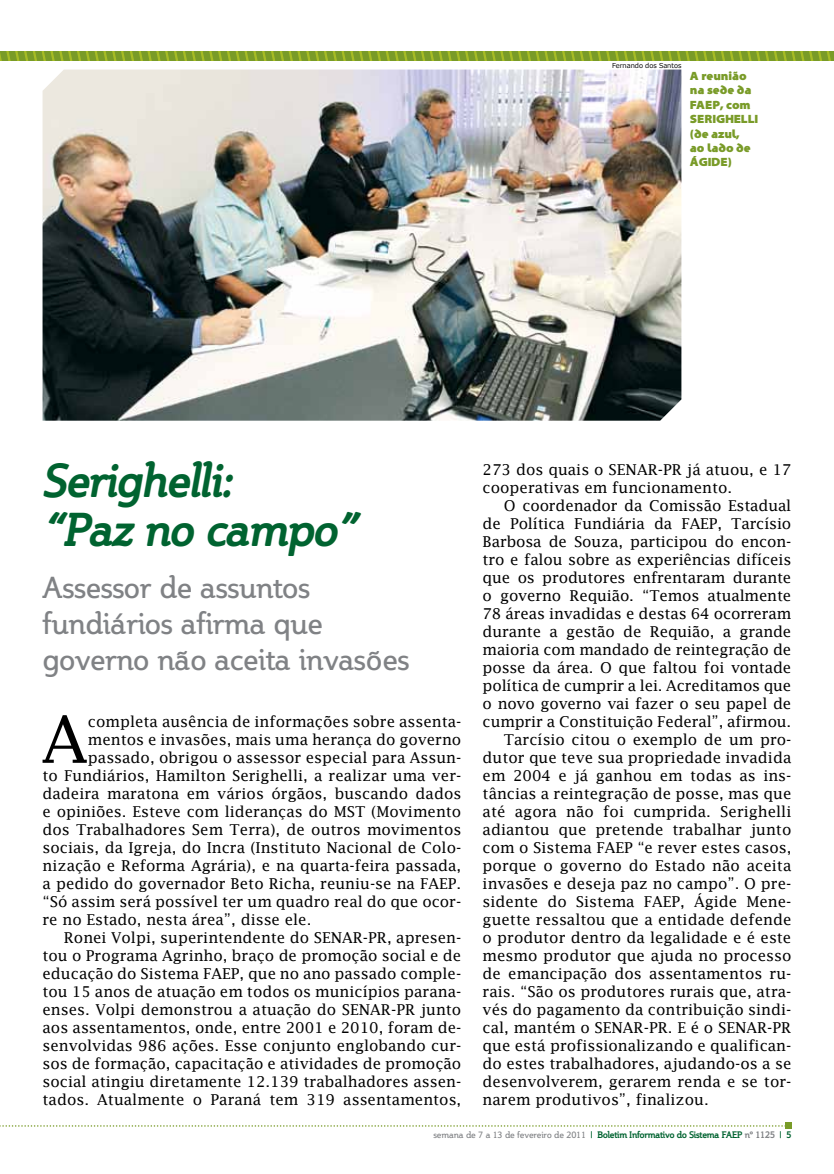
<style>
.page{position:relative;width:834px;height:1174px;background:#fff}
.page>*{position:absolute;margin:0;border:0;box-sizing:border-box;transform-origin:0 0}
.t1{font:64.8px "Lucida Fax";color:#000}
.t2{font:italic 700 45px/49.5px "Steinem";color:#006330}
.t3{font:30px/36px "Steinem";color:#808285}
.t4{font:15px/18px "Lucida Fax";color:#000}
.t5{font:900 12px/14.4px "Santana";color:#799b28}
.t6{font:700 9px "Steinem";color:#006330}
.t7{font:6.75px "Meiryo";color:#000}
.s1{font-weight:400;color:#808285}
.s2{color:#808285}
</style>
<div class="page">
<svg style="left:0;top:1123px;width:791px;height:6px"></svg>
<svg style="left:0;top:52px;width:833px;height:9px;background:#84a327"></svg>
<img style="left:43px;top:70px;width:638px;height:351px">
<p class="t7" style="left:612px;top:60px;width:71px">Fernando dos Santos</p>
<p class="t5" style="left:689px;top:69px;width:70px">A reunião na sede da<br>FAEP, com<br>Serighelli (de azul,<br>ao lado de<br>Ágide)</p>
<h2 class="t2" style="left:43px;top:456px;width:315px">Serighelli:<br>“Paz no campo”</h2>
<h3 class="t3" style="left:43px;top:570px;width:368px">Assessor de assuntos fundiários afirma que governo não aceita invasões</h3>
<h1 class="t1" style="left:42px;top:702px;width:48px">A</h1>
<p class="t4" style="left:88px;top:712px;width:375px">completa ausência de informações sobre assenta-</p>
<p class="t4" style="left:88px;top:730px;width:375px">mentos e invasões, mais uma herança do governo</p>
<p class="t4" style="left:88px;top:748px;width:375px">passado, obrigou o assessor especial para Assun-</p>
<p class="t4" style="left:43px;top:766px;width:420px">to Fundiários, Hamilton Serighelli, a realizar uma ver-</p>
<p class="t4" style="left:43px;top:784px;width:420px">dadeira maratona em vários órgãos, buscando dados</p>
<p class="t4" style="left:43px;top:802px;width:420px">e opiniões. Esteve com lideranças do MST (Movimento</p>
<p class="t4" style="left:43px;top:820px;width:420px">dos Trabalhadores Sem Terra), de outros movimentos</p>
<p class="t4" style="left:43px;top:838px;width:420px">sociais, da Igreja, do Incra (Instituto Nacional de Colo-</p>
<p class="t4" style="left:43px;top:856px;width:420px">nização e Reforma Agrária), e na quarta-feira passada,</p>
<p class="t4" style="left:43px;top:874px;width:420px">a pedido do governador Beto Richa, reuniu-se na FAEP.</p>
<p class="t4" style="left:43px;top:892px;width:420px">“Só assim será possível ter um quadro real do que ocor-</p>
<p class="t4" style="left:43px;top:910px;width:270px">re no Estado, nesta área”, disse ele.</p>
<p class="t4" style="left:64px;top:928px;width:399px">Ronei Volpi, superintendente do SENAR-PR, apresen-</p>
<p class="t4" style="left:43px;top:946px;width:420px">tou o Programa Agrinho, braço de promoção social e de</p>
<p class="t4" style="left:43px;top:964px;width:420px">educação do Sistema FAEP, que no ano passado comple-</p>
<p class="t4" style="left:43px;top:982px;width:420px">tou 15 anos de atuação em todos os municípios parana-</p>
<p class="t4" style="left:43px;top:1000px;width:420px">enses. Volpi demonstrou a atuação do SENAR-PR junto</p>
<p class="t4" style="left:43px;top:1018px;width:420px">aos assentamentos, onde, entre 2001 e 2010, foram de-</p>
<p class="t4" style="left:43px;top:1036px;width:420px">senvolvidas 986 ações. Esse conjunto englobando cur-</p>
<p class="t4" style="left:43px;top:1054px;width:420px">sos de formação, capacitação e atividades de promoção</p>
<p class="t4" style="left:43px;top:1072px;width:420px">social atingiu diretamente 12.139 trabalhadores assen-</p>
<p class="t4" style="left:43px;top:1090px;width:420px">tados. Atualmente o Paraná tem 319 assentamentos,</p>
<p class="t4" style="left:482px;top:460px;width:310px">273 dos quais o SENAR-PR já atuou, e 17 cooperativas em funcionamento.</p>
<p class="t4" style="left:504px;top:496px;width:289px">O coordenador da Comissão Estadual</p>
<p class="t4" style="left:482px;top:514px;width:310px">de Política Fundiária da FAEP, Tarcísio</p>
<p class="t4" style="left:482px;top:532px;width:310px">Barbosa de Souza, participou do encon-</p>
<p class="t4" style="left:482px;top:550px;width:310px">tro e falou sobre as experiências difíceis</p>
<p class="t4" style="left:482px;top:568px;width:310px">que os produtores enfrentaram durante</p>
<p class="t4" style="left:482px;top:586px;width:310px">o governo Requião. “Temos atualmente</p>
<p class="t4" style="left:482px;top:604px;width:310px">78 áreas invadidas e destas 64 ocorreram</p>
<p class="t4" style="left:482px;top:622px;width:310px">durante a gestão de Requião, a grande</p>
<p class="t4" style="left:482px;top:640px;width:310px">maioria com mandado de reintegração de</p>
<p class="t4" style="left:482px;top:658px;width:310px">posse da área. O que faltou foi vontade</p>
<p class="t4" style="left:482px;top:676px;width:310px">política de cumprir a lei. Acreditamos que</p>
<p class="t4" style="left:482px;top:694px;width:310px">o novo governo vai fazer o seu papel de</p>
<p class="t4" style="left:482px;top:712px;width:310px">cumprir a Constituição Federal”, afirmou.</p>
<p class="t4" style="left:504px;top:730px;width:289px">Tarcísio citou o exemplo de um pro-</p>
<p class="t4" style="left:482px;top:748px;width:310px">dutor que teve sua propriedade invadida</p>
<p class="t4" style="left:482px;top:766px;width:310px">em 2004 e já ganhou em todas as ins-</p>
<p class="t4" style="left:482px;top:784px;width:310px">tâncias a reintegração de posse, mas que</p>
<p class="t4" style="left:482px;top:802px;width:310px">até agora não foi cumprida. Serighelli</p>
<p class="t4" style="left:482px;top:820px;width:310px">adiantou que pretende trabalhar junto</p>
<p class="t4" style="left:482px;top:838px;width:310px">com o Sistema FAEP “e rever estes casos,</p>
<p class="t4" style="left:482px;top:856px;width:310px">porque o governo do Estado não aceita</p>
<p class="t4" style="left:482px;top:874px;width:310px">invasões e deseja paz no campo”. O pre-</p>
<p class="t4" style="left:482px;top:892px;width:310px">sidente do Sistema FAEP, Ágide Mene-</p>
<p class="t4" style="left:482px;top:910px;width:310px">guette ressaltou que a entidade defende</p>
<p class="t4" style="left:482px;top:928px;width:310px">o produtor dentro da legalidade e é este</p>
<p class="t4" style="left:482px;top:946px;width:310px">mesmo produtor que ajuda no processo</p>
<p class="t4" style="left:482px;top:964px;width:310px">de emancipação dos assentamentos ru-</p>
<p class="t4" style="left:482px;top:982px;width:310px">rais. “São os produtores rurais que, atra-</p>
<p class="t4" style="left:482px;top:1000px;width:310px">vés do pagamento da contribuição sindi-</p>
<p class="t4" style="left:482px;top:1018px;width:310px">cal, mantém o SENAR-PR. E é o SENAR-PR</p>
<p class="t4" style="left:482px;top:1036px;width:310px">que está profissionalizando e qualifican-</p>
<p class="t4" style="left:482px;top:1054px;width:310px">do estes trabalhadores, ajudando-os a se</p>
<p class="t4" style="left:482px;top:1072px;width:310px">desenvolverem, gerarem renda e se tor-</p>
<p class="t4" style="left:482px;top:1090px;width:227px">narem produtivos”, finalizou.</p>
<p class="t6" style="left:433px;top:1129px;width:359px"><span class="s1">semana de 7 a 13 de fevereiro de 2011</span> | Boletim Informativo do Sistema FAEP <span class="s2">nº 1125</span> | 5</p>
</div>
